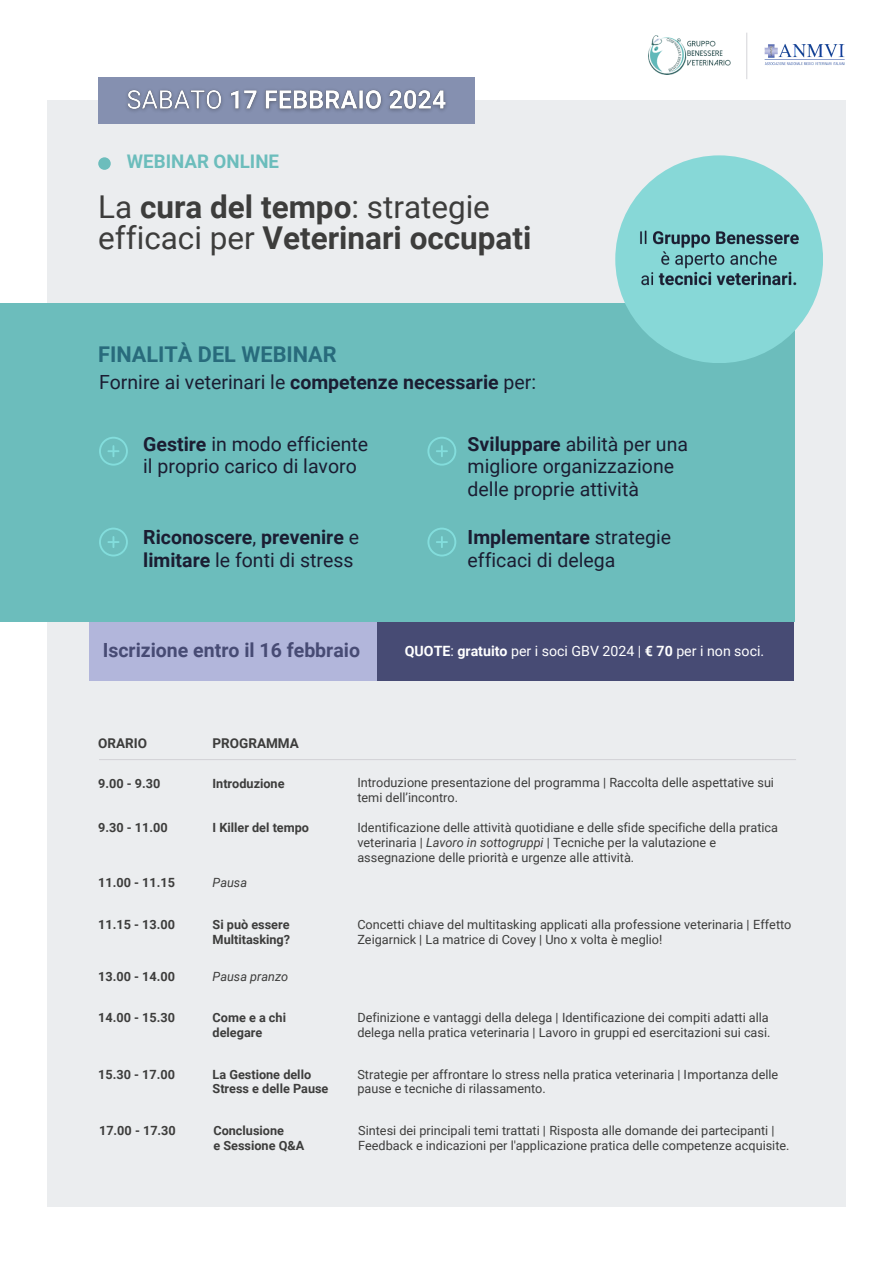
<style>
.page{position:relative;width:893px;height:1264px;background:#fff}
.page>*{position:absolute;margin:0;border:0;box-sizing:border-box;transform-origin:0 0}
.t1{font:700 31.5px/31.5px "Roboto";color:#3d3d3c}
.t2{font:700 21.75px "Roboto";color:#286b7c}
.t3{font:19.5px/22.5px "Roboto";color:#1b1d32}
.t4{font:700 19.5px/22.5px "Roboto";color:#1b1d32}
.t5{font:700 19.5px "Roboto";color:#474b74}
.t6{font:700 18.75px "Roboto";color:#6cbdbc}
.t7{font:14.25px "Roboto";color:#fff}
.t8{font:700 13.5px "Roboto";color:#3d3d3c}
.t9{font:12.75px/14.9px "Roboto";color:#3d3d3c}
.t10{font:700 12.75px/14.9px "Roboto";color:#3d3d3c}
.t11{font:italic 12.75px "Roboto";color:#3d3d3c}
.s1{font-weight:400}
.s2{font-weight:700}
.s3{font-style:italic}
</style>
<div class="page">
<div style="left:47px;top:100px;width:799px;height:1105px;background:#ebedef"></div>
<div style="left:98px;top:77px;width:376px;height:47px;background:#8590b0"></div>
<img style="left:127px;top:89px;width:320px;height:23px">
<div style="left:98px;top:157px;width:13px;height:13px;background:#6cbdbc;border-radius:50%"></div>
<div style="left:0;top:304px;width:794px;height:318px;background:#6cbdbc"></div>
<svg style="left:99px;top:437px;width:29px;height:28px"></svg>
<svg style="left:99px;top:527px;width:29px;height:29px"></svg>
<svg style="left:427px;top:437px;width:29px;height:28px"></svg>
<svg style="left:427px;top:527px;width:29px;height:29px"></svg>
<img style="left:764px;top:44px;width:81px;height:22px">
<img style="left:648px;top:35px;width:82px;height:40px">
<hr style="left:746px;top:33px;width:1px;height:46px;background:#d4d4d8">
<hr style="left:99px;top:759px;width:697px;height:1px;background:#d4d4d8">
<div style="left:89px;top:622px;width:288px;height:58px;background:#b2b6db"></div>
<div style="left:377px;top:622px;width:417px;height:58px;background:#474b74"></div>
<div style="left:615px;top:155px;width:208px;height:208px;background:#87d8d7;border-radius:50%"></div>
<img style="left:640px;top:230px;width:159px;height:56px">
<p class="t6" style="left:127px;top:151px;width:154px">WEBINAR ONLINE</p>
<p class="t1" style="left:98px;top:191px;width:434px"><span class="s1">La</span> cura del tempo<span class="s1">: strategie efficaci per</span> Veterinari occupati</p>
<p class="t2" style="left:98px;top:342px;width:240px">FINALITÀ DEL WEBINAR</p>
<p class="t3" style="left:99px;top:371px;width:438px">Fornire ai veterinari le <span class="s2">competenze necessarie</span> per:</p>
<h3 class="t3" style="left:143px;top:433px;width:226px"><span class="s2">Gestire</span> in modo efficiente il proprio carico di lavoro</h3>
<h6 class="t3" style="left:467px;top:433px;width:222px"><span class="s2">Sviluppare</span> abilità per una migliore organizzazione delle proprie attività</h6>
<p class="t4" style="left:143px;top:526px;width:217px">Riconoscere<span class="s1">,</span> prevenire <span class="s1">e </span>limitare <span class="s1">le fonti di stress</span></p>
<h6 class="t3" style="left:467px;top:526px;width:205px"><span class="s2">Implementare</span> strategie efficaci di delega</h6>
<p class="t5" style="left:103px;top:639px;width:259px">Iscrizione entro il 16 febbraio</p>
<h6 class="t7" style="left:405px;top:643px;width:361px"><span class="s2">QUOTE</span>: <span class="s2">gratuito</span> per i soci GBV 2024 | <span class="s2">€ 70</span> per i non soci.</h6>
<h1 class="t8" style="left:98px;top:735px;width:50px">ORARIO</h1>
<h5 class="t8" style="left:212px;top:735px;width:88px">PROGRAMMA</h5>
<p class="t10" style="left:98px;top:776px;width:64px">9.00 - 9.30</p>
<p class="t10" style="left:212px;top:776px;width:73px">Introduzione</p>
<p class="t9" style="left:357px;top:775px;width:418px">Introduzione presentazione del programma | Raccolta delle aspettative sui temi dell’incontro.</p>
<p class="t10" style="left:98px;top:820px;width:71px">9.30 - 11.00</p>
<p class="t10" style="left:212px;top:820px;width:98px">I Killer del tempo</p>
<p class="t9" style="left:357px;top:820px;width:422px">Identificazione delle attività quotidiane e delle sfide specifiche della pratica veterinaria | <span class="s3">Lavoro in sottogruppi</span> | Tecniche per la valutazione e assegnazione delle priorità e urgenze alle attività.</p>
<p class="t10" style="left:98px;top:875px;width:78px">11.00 - 11.15</p>
<p class="t11" style="left:212px;top:874px;width:36px">Pausa</p>
<p class="t10" style="left:98px;top:917px;width:78px">11.15 - 13.00</p>
<p class="t10" style="left:212px;top:917px;width:79px">Si può essere<br>Multitasking?</p>
<p class="t9" style="left:357px;top:917px;width:435px">Concetti chiave del multitasking applicati alla professione veterinaria | Effetto<br>Zeigarnick | La matrice di Covey | Uno x volta è meglio!</p>
<p class="t10" style="left:98px;top:968px;width:78px">13.00 - 14.00</p>
<p class="t11" style="left:212px;top:968px;width:77px">Pausa pranzo</p>
<p class="t10" style="left:98px;top:1010px;width:78px">14.00 - 15.30</p>
<p class="t10" style="left:212px;top:1010px;width:75px">Come e a chi delegare</p>
<p class="t9" style="left:357px;top:1010px;width:414px">Definizione e vantaggi della delega | Identificazione dei compiti adatti alla delega nella pratica veterinaria | Lavoro in gruppi ed esercitazioni sui casi.</p>
<p class="t10" style="left:98px;top:1066px;width:78px">15.30 - 17.00</p>
<p class="t10" style="left:212px;top:1066px;width:117px">La Gestione dello<br>Stress e delle Pause</p>
<p class="t9" style="left:357px;top:1066px;width:422px">Strategie per affrontare lo stress nella pratica veterinaria | Importanza delle pause e tecniche di rilassamento.</p>
<p class="t10" style="left:99px;top:1123px;width:78px">17.00 - 17.30</p>
<p class="t10" style="left:213px;top:1123px;width:72px">Conclusione</p>
<p class="t10" style="left:213px;top:1137px;width:92px">e Sessione Q&amp;A</p>
<p class="t9" style="left:358px;top:1123px;width:433px">Sintesi dei principali temi trattati | Risposta alle domande dei partecipanti |<br>Feedback e indicazioni per l'applicazione pratica delle competenze acquisite.</p>
</div>
